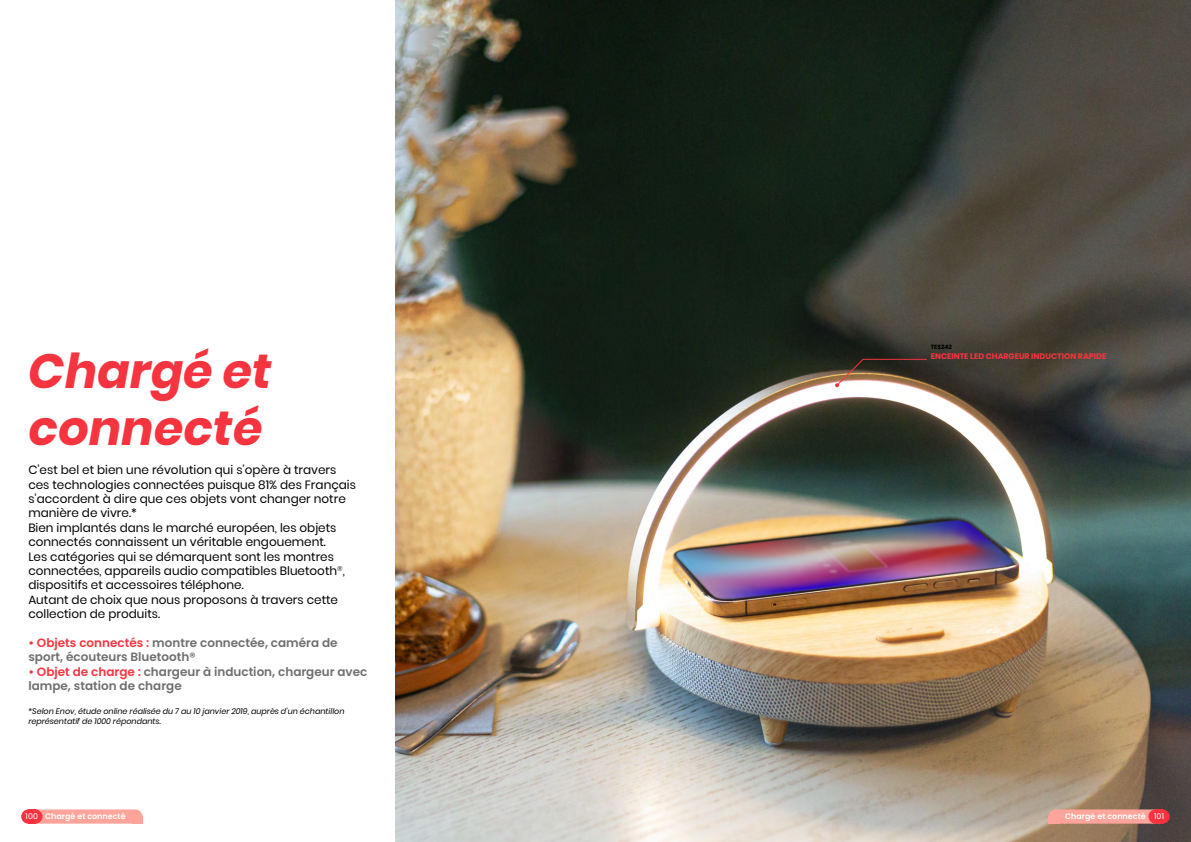
<style>
.page{position:relative;width:1191px;height:842px;background:#fff}
.page>*{position:absolute;margin:0;border:0;box-sizing:border-box;transform-origin:0 0}
.t1{font:italic 700 48px/57.6px "Poppins";color:#f5343f}
.t2{font:12px/14.4px "Poppins";color:#000}
.t3{font:600 12px/14.4px "Poppins";color:#706f6f}
.t4{font:italic 8px/9.6px "Poppins";color:#000}
.t5{font:600 8px "Poppins";color:#fff}
.t6{font:700 8px "Poppins";color:#f5343f}
.t7{font:700 6px "Poppins";color:#000}
.s1{color:#f5343f}
.s2{font-weight:400}
</style>
<div class="page">
<img style="left:396px;top:0;width:795px;height:842px">
<svg style="left:835px;top:358px;width:92px;height:29px;background:#725d4d"></svg>
<div style="left:28px;top:809px;width:114px;height:15px;background:#ffa49a;border-radius:7px"></div>
<div style="left:132px;top:816px;width:10px;height:8px;background:#ffa49a"></div>
<div style="left:28px;top:809px;width:14px;height:15px;background:#f5343f;border-radius:50%"></div>
<div style="left:21px;top:809px;width:14px;height:15px;background:#f5343f;border-radius:50%"></div>
<div style="left:28px;top:809px;width:7px;height:15px;background:#f5343f"></div>
<div style="left:1048px;top:809px;width:114px;height:15px;background:#ffa49a;border-radius:7px"></div>
<div style="left:1048px;top:816px;width:11px;height:8px;background:#ffa49a"></div>
<div style="left:1155px;top:809px;width:14px;height:15px;background:#f5343f;border-radius:50%"></div>
<div style="left:1148px;top:809px;width:14px;height:15px;background:#f5343f;border-radius:50%"></div>
<div style="left:1155px;top:809px;width:7px;height:15px;background:#f5343f"></div>
<h1 class="t1" style="left:28px;top:342px;width:245px">Chargé et connecté</h1>
<p class="t2" style="left:28px;top:463px;width:329px">C’est bel et bien une révolution qui s’opère à travers ces technologies connectées puisque 81% des Français s’accordent à dire que ces objets vont changer notre manière de vivre.*<br>Bien implantés dans le marché européen, les objets connectés connaissent un véritable engouement.<br>Les catégories qui se démarquent sont les montres connectées, appareils audio compatibles Bluetooth<sup>®</sup>, dispositifs et accessoires téléphone.<br>Autant de choix que nous proposons à travers cette collection de produits.</p>
<p class="t3" style="left:28px;top:636px;width:311px"><span class="s1">• Objets connectés :</span> montre connectée, caméra de sport, écouteurs Bluetooth®</p>
<p class="t3" style="left:28px;top:664px;width:340px"><span class="s1">• Objet de charge :</span> chargeur à induction, chargeur avec lampe, station de charge</p>
<p class="t4" style="left:28px;top:707px;width:318px">*Selon Enov, étude online réalisée du 7 au 10 janvier 2019, auprès d’un échantillon représentatif de 1000 répondants.</p>
<p class="t7" style="left:930px;top:344px;width:23px">TES242</p>
<p class="t6" style="left:930px;top:351px;width:177px">ENCEINTE LED CHARGEUR INDUCTION RAPIDE</p>
<p class="t5" style="left:25px;top:811px;width:102px"><span class="s2">100</span> Chargé et connecté</p>
<p class="t5" style="left:1065px;top:811px;width:101px">Chargé et connecté <span class="s2">101</span></p>
</div>
